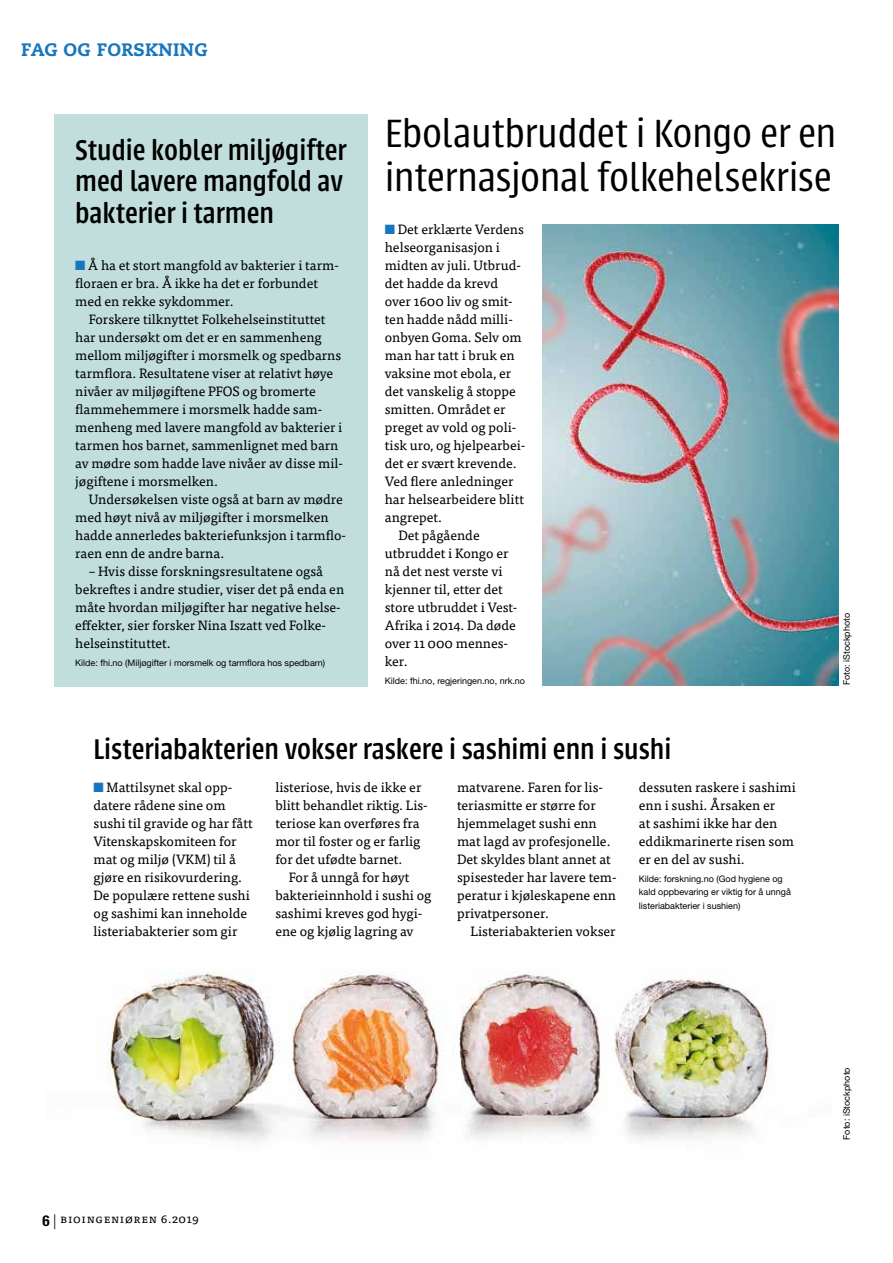
<style>
.page{position:relative;width:893px;height:1263px;background:#fff}
.page>*{position:absolute;margin:0;border:0;box-sizing:border-box;transform-origin:0 0}
.t1{font:300 43.5px/43.5px "Urbana";letter-spacing:-.01em;color:#000}
.t2{font:500 31.5px/31.5px "Urbana";color:#000;text-align:justify;scale:.96 1}
.t3{font:800 18px "Caecilia LT Std";letter-spacing:.02em;color:#1776bc}
.t4{font:13.5px/18px "Tisa Pro";color:#000}
.t5{font:12px "Tisa Pro";letter-spacing:.05em;color:#000}
.t6{font:9px/13.5px "Helvetica Neue LT Pro";color:#000}
.s1{color:#1776bc}
.s2{font-family:"Helvetica Neue LT Pro";font-weight:700;font-stretch:condensed;font-size:15px}
.s3{font-family:"Helvetica Neue LT Pro";font-weight:300;font-size:15px}
</style>
<div class="page">
<img style="left:542px;top:224px;width:297px;height:461px">
<img style="left:106px;top:971px;width:665px;height:172px">
<div style="left:54px;top:115px;width:314px;height:572px;background:#c1dedc"></div>
<h3 class="t3" style="left:21px;top:39px;width:188px">FAG OG FORSKNING</h3>
<h2 class="t2" style="left:75px;top:134px;width:284px">Studie kobler miljøgifter med lavere mangfold av bakterier i tarmen</h2>
<p class="t4" style="left:75px;top:255px;width:265px"><span class="s1">■</span> Å ha et stort mangfold av bakterier i tarm&shy;floraen er bra. Å ikke ha det er forbundet med en rekke sykdommer.</p>
<p class="t4" style="left:75px;top:309px;width:269px;text-indent:14px">Forskere tilknyttet Folkehelseinstituttet har undersøkt om det er en sammenheng mellom miljøgifter i morsmelk og spedbarns tarmflora. Resultatene viser at relativt høye nivåer av miljøgiftene PFOS og bromerte flammehemmere i morsmelk hadde sam&shy;menheng med lavere mangfold av bakterier i tarmen hos barnet, sammenlignet med barn av mødre som hadde lave nivåer av disse mil&shy;jøgiftene i morsmelken.</p>
<p class="t4" style="left:75px;top:489px;width:272px;text-indent:14px">Undersøkelsen viste også at barn av mødre med høyt nivå av miljøgifter i morsmelken hadde annerledes bakteriefunksjon i tarmflo&shy;raen enn de andre barna.</p>
<p class="t4" style="left:75px;top:561px;width:270px;text-indent:14px">– Hvis disse forskningsresultatene også bekreftes i andre studier, viser det på enda en måte hvordan miljøgifter har negative helse&shy;effekter, sier forsker Nina Iszatt ved Folke&shy;helseinstituttet.</p>
<p class="t6" style="left:75px;top:656px;width:252px">Kilde: fhi.no (Miljøgifter i morsmelk og tarmflora hos spedbarn)</p>
<h1 class="t1" style="left:385px;top:113px;width:453px">Ebolautbruddet i Kongo er en internasjonal folkehelsekrise</h1>
<p class="t4" style="left:385px;top:219px;width:140px"><span class="s1">■</span> Det erklærte Verdens</p>
<p class="t4" style="left:385px;top:237px;width:117px">helseorganisasjon i</p>
<p class="t4" style="left:385px;top:255px;width:138px">midten av juli. Utbrud-</p>
<p class="t4" style="left:385px;top:273px;width:115px">det hadde da krevd</p>
<p class="t4" style="left:385px;top:291px;width:129px">over 1600 liv og smit-</p>
<p class="t4" style="left:385px;top:309px;width:130px">ten hadde nådd milli-</p>
<p class="t4" style="left:385px;top:327px;width:138px">onbyen Goma. Selv om</p>
<p class="t4" style="left:385px;top:345px;width:131px">man har tatt i bruk en</p>
<p class="t4" style="left:385px;top:363px;width:128px">vaksine mot ebola, er</p>
<p class="t4" style="left:385px;top:381px;width:132px">det vanskelig å stoppe</p>
<p class="t4" style="left:385px;top:399px;width:122px">smitten. Området er</p>
<p class="t4" style="left:385px;top:417px;width:133px">preget av vold og poli-</p>
<p class="t4" style="left:385px;top:435px;width:142px">tisk uro, og hjelpearbei-</p>
<p class="t4" style="left:385px;top:453px;width:133px">det er svært krevende.</p>
<p class="t4" style="left:385px;top:471px;width:130px">Ved flere anledninger</p>
<p class="t4" style="left:385px;top:489px;width:141px">har helsearbeidere blitt</p>
<p class="t4" style="left:385px;top:507px;width:59px">angrepet.</p>
<p class="t4" style="left:398px;top:525px;width:83px">Det pågående</p>
<p class="t4" style="left:385px;top:543px;width:125px">utbruddet i Kongo er</p>
<p class="t4" style="left:385px;top:561px;width:119px">nå det nest verste vi</p>
<p class="t4" style="left:385px;top:579px;width:120px">kjenner til, etter det</p>
<p class="t4" style="left:385px;top:597px;width:134px">store utbruddet i Vest-</p>
<p class="t4" style="left:385px;top:615px;width:133px">Afrika i 2014. Da døde</p>
<p class="t4" style="left:385px;top:633px;width:125px">over 11 000 mennes-</p>
<p class="t4" style="left:385px;top:651px;width:24px">ker.</p>
<p class="t6" style="left:385px;top:674px;width:142px">Kilde: fhi.no, regjeringen.no, nrk.no</p>
<p class="t6" style="left:839px;top:685px;width:74px;rotate:-90deg">Foto: iStockphoto</p>
<h2 class="t2" style="left:94px;top:734px;width:603px">Listeriabakterien vokser raskere i sashimi enn i sushi</h2>
<p class="t4" style="left:94px;top:777px;width:161px"><span class="s1">■</span> Mattilsynet skal opp&shy;datere rådene sine om sushi til gravide og har fått<br>Vitenskapskomiteen for mat og miljø (VKM) til å gjøre en risikovurdering.<br>De populære rettene sushi og sashimi kan inneholde listeriabakterier som gir</p>
<p class="t4" style="left:275px;top:777px;width:154px">listeriose, hvis de ikke er blitt behandlet riktig. Lis&shy;teriose kan overføres fra mor til foster og er farlig for det ufødte barnet.</p>
<p class="t4" style="left:639px;top:777px;width:158px">dessuten raskere i sashimi enn i sushi. Årsaken er<br>at sashimi ikke har den eddikmarinerte risen som er en del av sushi.</p>
<p class="t6" style="left:639px;top:872px;width:154px">Kilde: forskning.no (God hygiene og kald oppbevaring er viktig for å unngå listeriabakterier i sushien)</p>
<p class="t4" style="left:457px;top:777px;width:161px">matvarene. Faren for lis&shy;teriasmitte er større for hjemmelaget sushi enn mat lagd av profesjonelle.<br>Det skyldes blant annet at spisesteder har lavere tem&shy;peratur i kjøleskapene enn privatpersoner.</p>
<p class="t4" style="left:471px;top:921px;width:146px">Listeriabakterien vokser</p>
<p class="t4" style="left:275px;top:867px;width:158px;text-indent:14px">For å unngå for høyt bakterieinnhold i sushi og sashimi kreves god hygi&shy;ene og kjølig lagring av</p>
<p class="t5" style="left:43px;top:1209px;width:158px"><span class="s2">6</span> <span class="s3">|</span> Bioingeniøren 6.2019</p>
<p class="t6" style="left:839px;top:1140px;width:74px;rotate:-90deg">Foto: iStockphoto</p>
</div>
